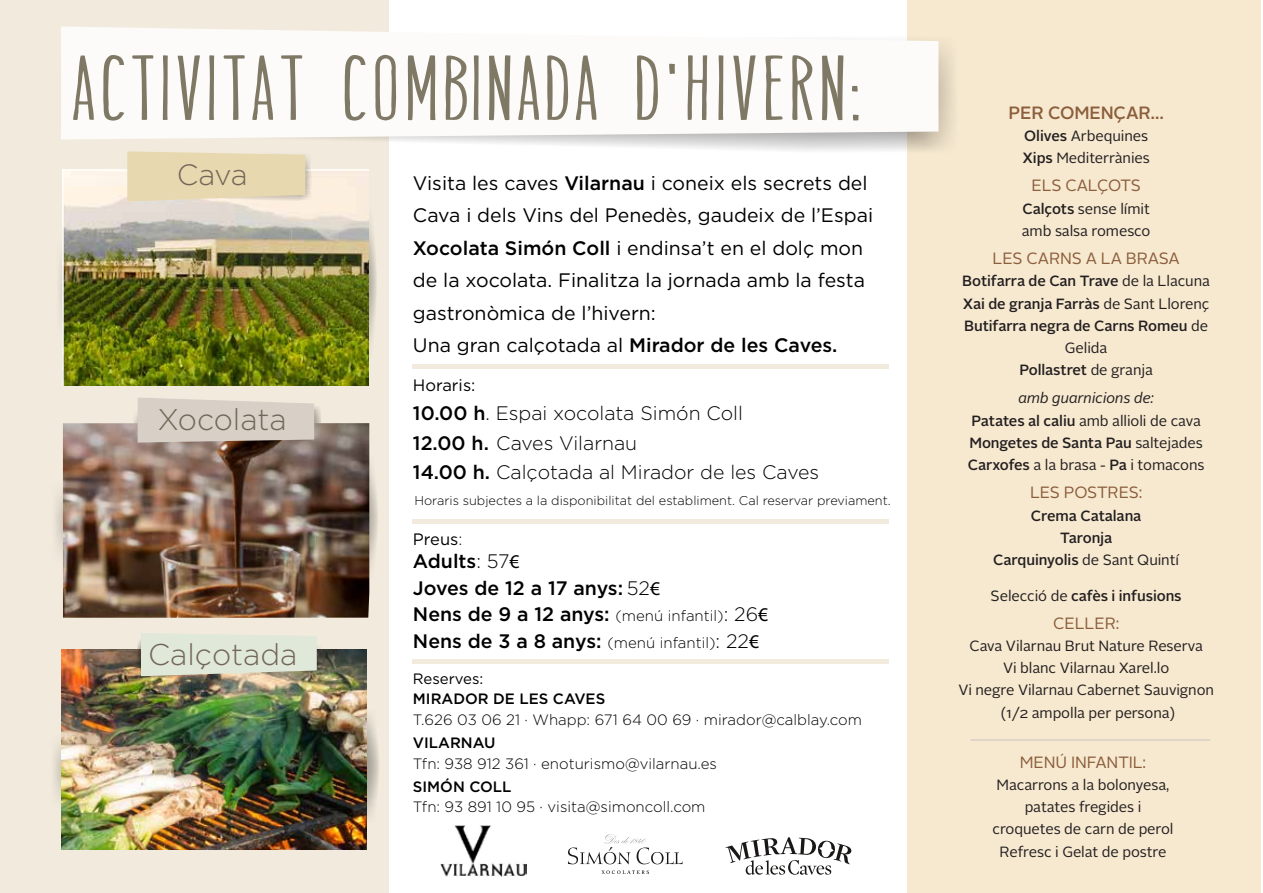
<style>
.page{position:relative;width:1263px;height:893px;background:#fff}
.page>*{position:absolute;margin:0;border:0;box-sizing:border-box;transform-origin:0 0}
.t1{font:92.1px "Tamales Regular Normal Upright";color:#7f7865;scale:1.4 1}
.t2{font:300 30px "Gotham";color:#726658}
.t3{font:300 29.25px "Gotham";color:#726658}
.t4{font:19.5px/32.4px "Gotham";color:#000}
.t5{font:500 19.5px/26.4px "Gotham";color:#000}
.t6{font:300 19.5px/29.4px "Gotham";color:#000}
.t7{font:500 17.85px "Alright Sans";letter-spacing:-.005em;color:#8b5e3c}
.t8{font:16.5px "Gotham";color:#000}
.t9{font:16.35px "Alright Sans";letter-spacing:-.005em;color:#8b5e3c}
.t10{font:300 15px "Gotham";color:#000}
.t11{font:500 15px "Gotham";color:#000}
.t12{font:15px "Gotham";color:#000}
.t13{font:14.85px/22.2px "Alright Sans";letter-spacing:-.005em;color:#231f20;text-align:center}
.t14{font:500 14.85px/22.2px "Alright Sans";letter-spacing:-.005em;color:#231f20;text-align:center}
.t15{font:300 12.75px "Gotham";color:#000}
.s1{font-weight:500}
.s2{font-weight:300}
.s3{font-family:"Myriad Pro";font-weight:400}
.s4{font-weight:300;font-size:15px}
.s5{font-weight:400}
.s6{font-style:italic}
</style>
<div class="page">
<div style="left:907px;top:0;width:353px;height:893px;background:#f7e9d0"></div>
<div style="left:0;top:0;width:389px;height:893px;background:#f2ebdd"></div>
<svg style="left:59px;top:207px;width:318px;height:154px"></svg>
<svg style="left:55px;top:456px;width:323px;height:124px"></svg>
<svg style="left:54px;top:714px;width:325px;height:103px"></svg>
<svg style="left:61px;top:41px;width:893px;height:110px"></svg>
<svg style="left:61px;top:26px;width:877px;height:113px"></svg>
<img style="left:440px;top:825px;width:86px;height:51px">
<svg style="left:725px;top:837px;width:127px;height:38px"></svg>
<hr style="left:413px;top:364px;width:476px;height:4px;background:#f2ebdd">
<hr style="left:413px;top:520px;width:476px;height:4px;background:#f2ebdd">
<div style="left:413px;top:659px;width:476px;height:5px;background:#f2ebdd"></div>
<svg style="left:601px;top:870px;width:48px;height:4px"></svg>
<svg style="left:568px;top:834px;width:114px;height:30px"></svg>
<img style="left:63px;top:170px;width:305px;height:216px">
<svg style="left:127px;top:151px;width:185px;height:50px;background:#e8d9b3"></svg>
<img style="left:63px;top:423px;width:306px;height:195px">
<img style="left:61px;top:650px;width:306px;height:199px">
<svg style="left:133px;top:397px;width:189px;height:52px;background:#cac0b6"></svg>
<svg style="left:136px;top:633px;width:189px;height:43px;background:#d8ddcd"></svg>
<hr style="left:971px;top:739px;width:239px;height:2px;background:#d8d0c7">
<h1 class="t1" style="left:70px;top:44px;width:570px">ACTIVITAT COMBINADA D'HIVERN:</h1>
<h3 class="t3" style="left:177px;top:158px;width:73px">Cava</h3>
<h2 class="t2" style="left:158px;top:403px;width:131px">Xocolata</h2>
<h2 class="t2" style="left:148px;top:638px;width:151px">Calçotada</h2>
<p class="t4" style="left:413px;top:166px;width:462px">Visita les caves <span class="s1">Vilarnau</span> i coneix els secrets del Cava i dels Vins del Penedès, gaudeix de l’Espai <span class="s1">Xocolata Simón Coll</span> i endinsa’t en el dolç mon de la xocolata. Finalitza la jornada amb la festa gastronòmica de l’hivern:<br>Una gran calçotada al <span class="s1">Mirador de les Caves.</span></p>
<p class="t8" style="left:413px;top:376px;width:64px">Horaris:</p>
<h3 class="t6" style="left:413px;top:398px;width:408px"><span class="s1">10.00 h</span>. Espai xocolata Simón Coll<br><span class="s1">12.00 h.</span> Caves Vilarnau<br><span class="s1">14.00 h.</span> Calçotada al Mirador de les Caves</h3>
<p class="t15" style="left:414px;top:494px;width:478px">Horaris subjectes a la disponibilitat del establiment. Cal reservar previament.</p>
<p class="t8" style="left:413px;top:530px;width:51px">Preus<span class="s2">:</span></p>
<h3 class="t5" style="left:413px;top:548px;width:357px">Adults<span class="s2">: 57</span><span class="s3">€<br></span>Joves de 12 a 17 anys: <span class="s2">52</span><span class="s3">€<br></span>Nens de 9 a 12 anys: <span class="s4">(menú infantil)</span><span class="s2">: 26</span><span class="s3">€<br></span>Nens de 3 a 8 anys: <span class="s4">(menú infantil)</span><span class="s2">: 22</span><span class="s3">€</span></h3>
<p class="t12" style="left:413px;top:671px;width:72px">Reserves:</p>
<p class="t11" style="left:413px;top:691px;width:194px">MIRADOR DE LES CAVES</p>
<p class="t10" style="left:413px;top:711px;width:451px">T.626 03 06 21 · Whapp: 671 64 00 69 · mirador@calblay.com</p>
<p class="t11" style="left:413px;top:734px;width:84px">VILARNAU</p>
<p class="t10" style="left:413px;top:755px;width:305px">Tfn: 938 912 361 · enoturismo@vilarnau.es</p>
<p class="t11" style="left:413px;top:778px;width:100px">SIMÓN COLL</p>
<p class="t10" style="left:413px;top:799px;width:294px">Tfn: 93 891 10 95 · visita@simoncoll.com</p>
<p class="t7" style="left:1008px;top:100px;width:157px">PER COMENÇAR…</p>
<p class="t13" style="left:1022px;top:125px;width:129px;text-align:left"><span class="s1">Olives</span> Arbequines<br><span class="s1">Xips</span> Mediterrànies</p>
<p class="t9" style="left:1031px;top:175px;width:111px">ELS CALÇOTS</p>
<p class="t13" style="left:1022px;top:198px;width:130px;text-align:left"><span class="s1">Calçots</span> sense límit amb salsa romesco</p>
<p class="t9" style="left:992px;top:247px;width:189px">LES CARNS A LA BRASA</p>
<p class="t14" style="left:962px;top:270px;width:249px">Botifarra de Can Trave <span class="s5">de la Llacuna<br></span>Xai de granja Farràs <span class="s5">de Sant Llorenç<br></span>Butifarra negra de Carns Romeu <span class="s5">de<br>Gelida<br></span>Pollastret <span class="s5">de granja</span></p>
<p class="t13" style="left:968px;top:387px;width:238px"><span class="s6">amb guarnicions de:<br></span><span class="s1">Patates al caliu</span> amb allioli de cava<br><span class="s1">Mongetes de Santa Pau</span> saltejades<br><span class="s1">Carxofes</span> a la brasa - <span class="s1">Pa</span> i tomacons</p>
<p class="t9" style="left:1030px;top:481px;width:114px">LES POSTRES:</p>
<p class="t14" style="left:993px;top:504px;width:187px">Crema Catalana<br>Taronja<br>Carquinyolis <span class="s5">de Sant Quintí</span></p>
<p class="t14" style="left:991px;top:584px;width:193px"><span class="s5">Selecció de</span> cafès i infusions</p>
<p class="t9" style="left:1053px;top:612px;width:68px">CELLER:</p>
<p class="t13" style="left:958px;top:635px;width:257px">Cava Vilarnau Brut Nature Reserva<br>Vi blanc Vilarnau Xarel.lo<br>Vi negre Vilarnau Cabernet Sauvignon (1/2 ampolla per persona)</p>
<p class="t9" style="left:1020px;top:751px;width:128px">MENÚ INFANTIL:</p>
<p class="t13" style="left:992px;top:774px;width:182px">Macarrons a la bolonyesa, patates fregides i croquetes de carn de perol<br>Refresc i Gelat de postre</p>
</div>
